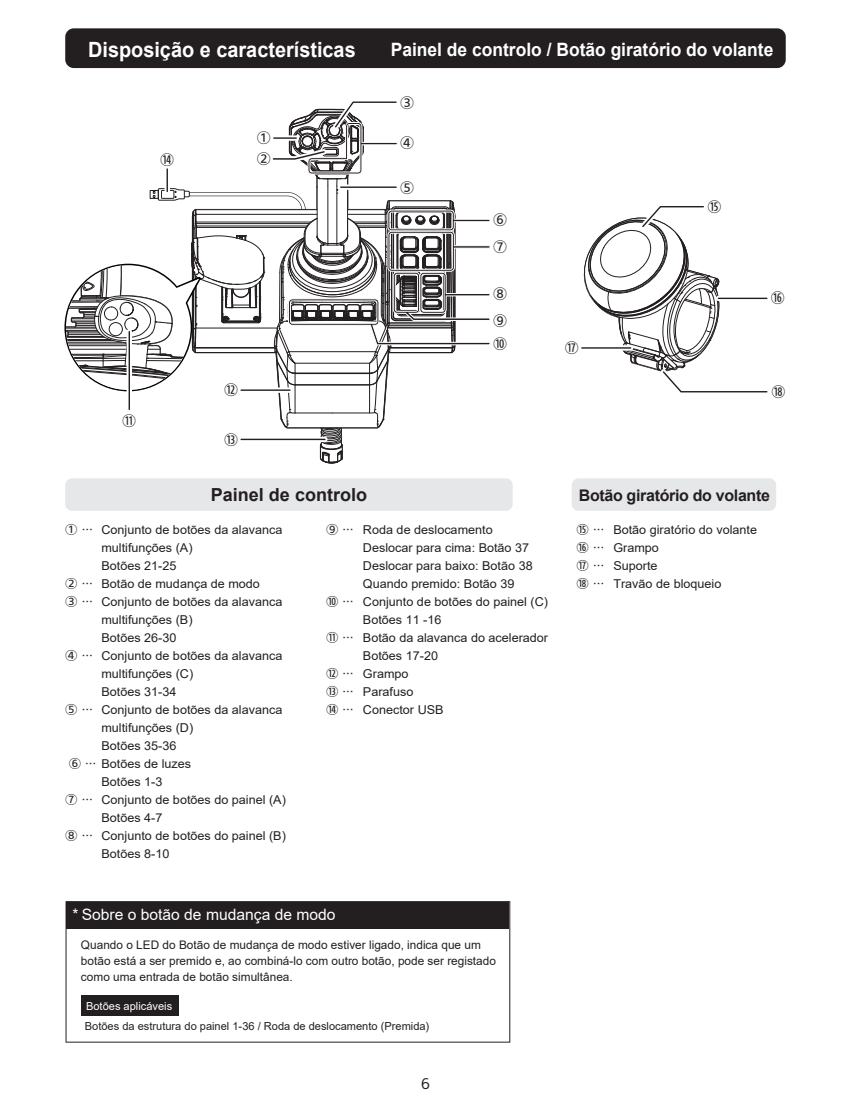
<style>
.page{position:relative;width:851px;height:1106px;background:#fff}
.page>*{position:absolute;margin:0;border:0;box-sizing:border-box;transform-origin:0 0}
.t1{font:700 21px "Arial";color:#fff;scale:.95 1}
.t2{font:700 18.4px "Arial";color:#fff;scale:.95 1}
.t3{font:700 18px "Arial";color:#231f20}
.t4{font:700 16px "Arial";letter-spacing:-.02em;color:#231f20}
.t5{font:15.6px "Arial";color:#fff}
.t6{font:14px/26.8px "SST Jp Pro";color:#231f20}
.t7{font:12.2px/18px "Arial";color:#231f20}
.t8{font:12px/18px "SST Jp Pro";color:#231f20;text-align:justify}
.t9{font:11.8px/16px "Arial";color:#231f20}
.t10{font:11px "Arial";color:#231f20}
.t11{font:11px "Arial";color:#fff}
.s1{font-family:"SST Jp Pro";font-size:12px}
</style>
<div class="page">
<svg style="left:66px;top:901px;width:444px;height:141px"></svg>
<div style="left:67px;top:902px;width:442px;height:26px;background:#231f20"></div>
<div style="left:81px;top:995px;width:98px;height:20px;background:#231f20"></div>
<div style="left:65px;top:28px;width:720px;height:40px;background:#231f20;border-radius:9px"></div>
<div style="left:65px;top:478px;width:447px;height:33px;background:#e6e7e9;border-radius:7px"></div>
<div style="left:571px;top:478px;width:205px;height:33px;background:#e6e7e9;border-radius:7px"></div>
<svg style="left:581px;top:206px;width:187px;height:187px"></svg>
<svg style="left:715px;top:296px;width:54px;height:5px"></svg>
<hr style="left:717px;top:298px;width:50px;height:1px;background:#fff">
<svg style="left:64px;top:101px;width:426px;height:362px"></svg>
<svg style="left:126px;top:329px;width:6px;height:83px"></svg>
<svg style="left:164px;top:166px;width:6px;height:28px"></svg>
<h1 class="t1" style="left:88px;top:34px;width:283px">Disposição e características</h1>
<h2 class="t2" style="left:391px;top:37px;width:404px">Painel de controlo / Botão giratório do volante</h2>
<p class="t6" style="left:160px;top:146px;width:15px">⑭</p>
<p class="t6" style="left:122px;top:406px;width:15px">⑪</p>
<p class="t6" style="left:257px;top:127px;width:15px;line-height:21px">①<br>②</p>
<p class="t6" style="left:224px;top:376px;width:15px">⑫</p>
<p class="t6" style="left:224px;top:425px;width:15px">⑬</p>
<p class="t6" style="left:400px;top:88px;width:15px">③</p>
<p class="t6" style="left:400px;top:129px;width:15px">④</p>
<p class="t6" style="left:400px;top:173px;width:15px">⑤</p>
<p class="t6" style="left:493px;top:206px;width:15px">⑥<br>⑦</p>
<p class="t6" style="left:493px;top:280px;width:15px">⑧<br>⑨</p>
<p class="t6" style="left:493px;top:330px;width:15px">⑩</p>
<p class="t6" style="left:564px;top:334px;width:15px">⑰</p>
<p class="t6" style="left:707px;top:193px;width:15px">⑮</p>
<p class="t6" style="left:770px;top:284px;width:15px">⑯</p>
<p class="t6" style="left:771px;top:378px;width:15px">⑱</p>
<h3 class="t3" style="left:211px;top:481px;width:158px">Painel de controlo</h3>
<h3 class="t4" style="left:578px;top:484px;width:193px">Botão giratório do volante</h3>
<p class="t8" style="left:65px;top:519px;width:30px">① …</p>
<p class="t7" style="left:101px;top:520px;width:182px">Conjunto de botões da alavanca</p>
<p class="t7" style="left:101px;top:538px;width:93px">multifunções (A)</p>
<p class="t7" style="left:101px;top:556px;width:77px">Botões 21-25</p>
<p class="t7" style="left:101px;top:574px;width:160px">Botão de mudança de modo</p>
<p class="t7" style="left:101px;top:592px;width:182px">Conjunto de botões da alavanca</p>
<p class="t7" style="left:101px;top:610px;width:93px">multifunções (B)</p>
<p class="t7" style="left:101px;top:628px;width:77px">Botões 26-30</p>
<p class="t7" style="left:101px;top:646px;width:182px">Conjunto de botões da alavanca</p>
<p class="t7" style="left:101px;top:664px;width:93px">multifunções (C)</p>
<p class="t7" style="left:101px;top:682px;width:77px">Botões 31-34</p>
<p class="t7" style="left:101px;top:700px;width:182px">Conjunto de botões da alavanca</p>
<p class="t7" style="left:101px;top:718px;width:93px">multifunções (D)</p>
<p class="t7" style="left:101px;top:736px;width:77px">Botões 35-36</p>
<p class="t7" style="left:69px;top:754px;width:124px"><span class="s1">⑥ …</span> Botões de luzes</p>
<p class="t7" style="left:101px;top:772px;width:62px">Botões 1-3</p>
<p class="t7" style="left:101px;top:790px;width:186px">Conjunto de botões do painel (A)</p>
<p class="t7" style="left:101px;top:808px;width:62px">Botões 4-7</p>
<p class="t7" style="left:101px;top:826px;width:186px">Conjunto de botões do painel (B)</p>
<p class="t7" style="left:101px;top:844px;width:69px">Botões 8-10</p>
<p class="t8" style="left:65px;top:573px;width:30px">② …<br>③ …</p>
<p class="t8" style="left:65px;top:645px;width:30px">④ …</p>
<p class="t8" style="left:65px;top:699px;width:30px">⑤ …</p>
<p class="t8" style="left:65px;top:789px;width:30px">⑦ …</p>
<p class="t8" style="left:65px;top:825px;width:30px">⑧ …</p>
<p class="t8" style="left:326px;top:519px;width:30px">⑨ …</p>
<p class="t8" style="left:326px;top:591px;width:30px">⑩ …</p>
<p class="t8" style="left:326px;top:627px;width:30px">⑪ …</p>
<p class="t8" style="left:326px;top:663px;width:30px">⑫ … ⑬ … ⑭ …</p>
<p class="t7" style="left:363px;top:520px;width:187px">Roda de deslocamento<br>Deslocar para cima: Botão 37<br>Deslocar para baixo: Botão 38<br>Quando premido: Botão 39<br>Conjunto de botões do painel (C)<br>Botões 11 -16<br>Botão da alavanca do acelerador<br>Botões 17-20<br>Grampo<br>Parafuso<br>Conector USB</p>
<p class="t5" style="left:72px;top:903px;width:264px">* Sobre o botão de mudança de modo</p>
<p class="t9" style="left:81px;top:936px;width:416px">Quando o LED do Botão de mudança de modo estiver ligado, indica que um botão está a ser premido e, ao combiná-lo com outro botão, pode ser registado como uma entrada de botão simultânea.</p>
<p class="t11" style="left:86px;top:998px;width:88px">Botões aplicáveis</p>
<p class="t10" style="left:85px;top:1018px;width:346px">Botões da estrutura do painel 1-36 / Roda de deslocamento (Premida)</p>
<p class="t6" style="left:421px;top:1069px;width:10px">6</p>
<p class="t8" style="left:576px;top:519px;width:30px">⑮ … ⑯ … ⑰ … ⑱ …</p>
<p class="t7" style="left:613px;top:520px;width:145px">Botão giratório do volante<br>Grampo<br>Suporte<br>Travão de bloqueio</p>
</div>
